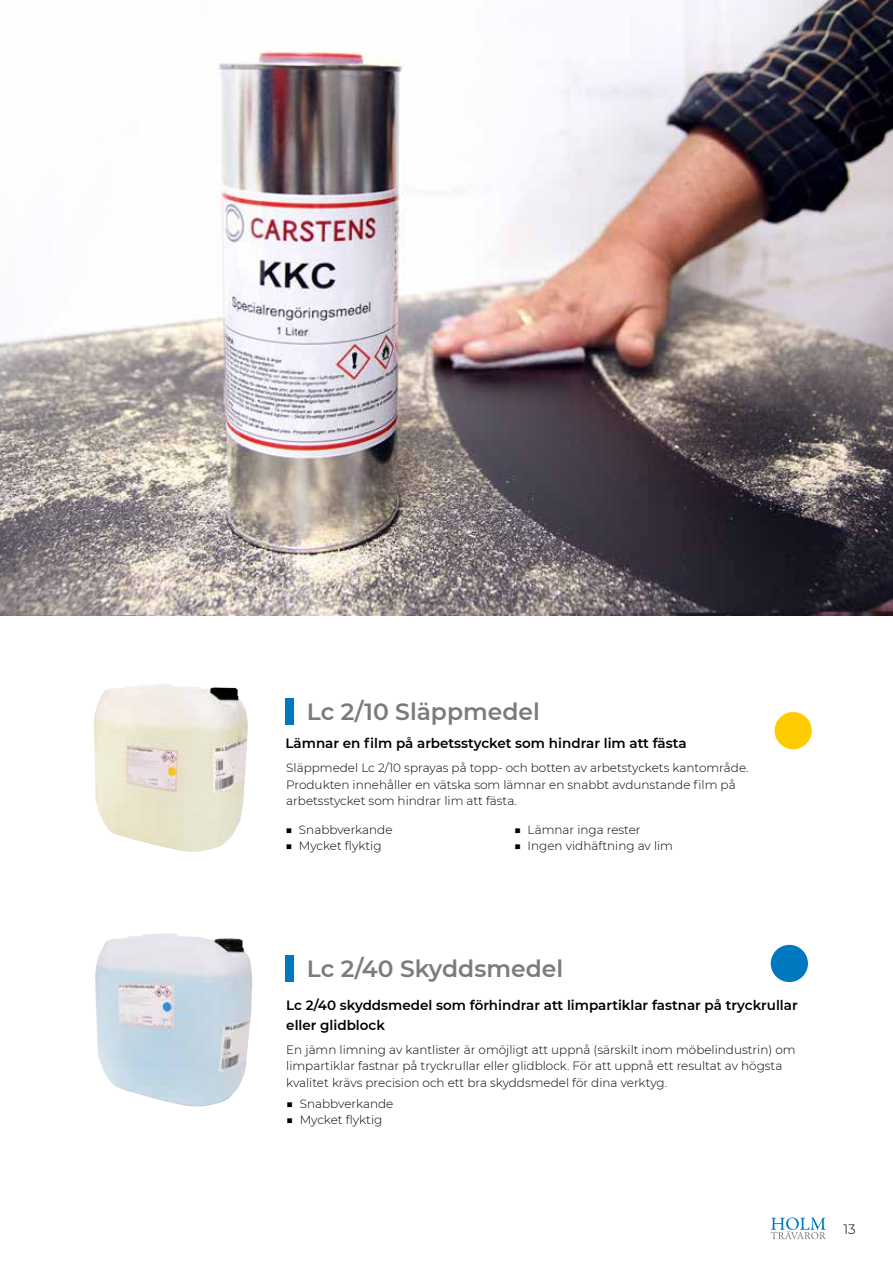
<style>
.page{position:relative;width:893px;height:1263px;background:#fff}
.page>*{position:absolute;margin:0;border:0;box-sizing:border-box;transform-origin:0 0}
.t1{font:600 23.4px "Montserrat";color:#7b7b7a}
.t2{font:600 13.5px/19.5px "Montserrat";color:#000}
.t3{font:300 13.5px "Montserrat";color:#000}
.t4{font:300 12px/16.5px "Montserrat";color:#000}
</style>
<div class="page">
<svg style="left:771px;top:1217px;width:55px;height:22px"></svg>
<img style="left:0;top:0;width:893px;height:615px">
<img style="left:93px;top:684px;width:155px;height:168px">
<div style="left:285px;top:698px;width:9px;height:26px;background:#0078bf"></div>
<img style="left:95px;top:933px;width:158px;height:173px">
<div style="left:285px;top:955px;width:9px;height:27px;background:#0078bf"></div>
<div style="left:774px;top:712px;width:38px;height:37px;background:#fc0;border-radius:50%"></div>
<div style="left:771px;top:945px;width:37px;height:37px;background:#0078bf;border-radius:50%"></div>
<h1 class="t1" style="left:307px;top:695px;width:235px">Lc 2/10 Släppmedel</h1>
<p class="t4" style="left:286px;top:759px;width:464px">Släppmedel Lc 2/10 sprayas på topp- och botten av arbetstyckets kantområde.<br>Produkten innehåller en vätska som lämnar en snabbt avdunstande film på arbetsstycket som hindrar lim att fästa.</p>
<p class="t2" style="left:285px;top:732px;width:403px">Lämnar en film på arbetsstycket som hindrar lim att fästa</p>
<p class="t4" style="left:285px;top:821px;width:109px">■ Snabbverkande</p>
<p class="t4" style="left:285px;top:837px;width:98px">■ Mycket flyktig</p>
<p class="t4" style="left:514px;top:821px;width:128px">■ Lämnar inga rester</p>
<p class="t4" style="left:514px;top:837px;width:160px">■ Ingen vidhäftning av lim</p>
<h1 class="t1" style="left:307px;top:952px;width:258px">Lc 2/40 Skyddsmedel</h1>
<p class="t2" style="left:286px;top:995px;width:513px">Lc 2/40 skyddsmedel som förhindrar att limpartiklar fastnar på tryckrullar eller glidblock</p>
<p class="t4" style="left:286px;top:1041px;width:511px">En jämn limning av kantlister är omöjligt att uppnå (särskilt inom möbelindustrin) om limpartiklar fastnar på tryckrullar eller glidblock. För att uppnå ett resultat av högsta kvalitet krävs precision och ett bra skyddsmedel för dina verktyg.</p>
<p class="t4" style="left:286px;top:1095px;width:109px">■ Snabbverkande</p>
<p class="t4" style="left:286px;top:1111px;width:98px">■ Mycket flyktig</p>
<p class="t3" style="left:843px;top:1220px;width:14px">13</p>
</div>
